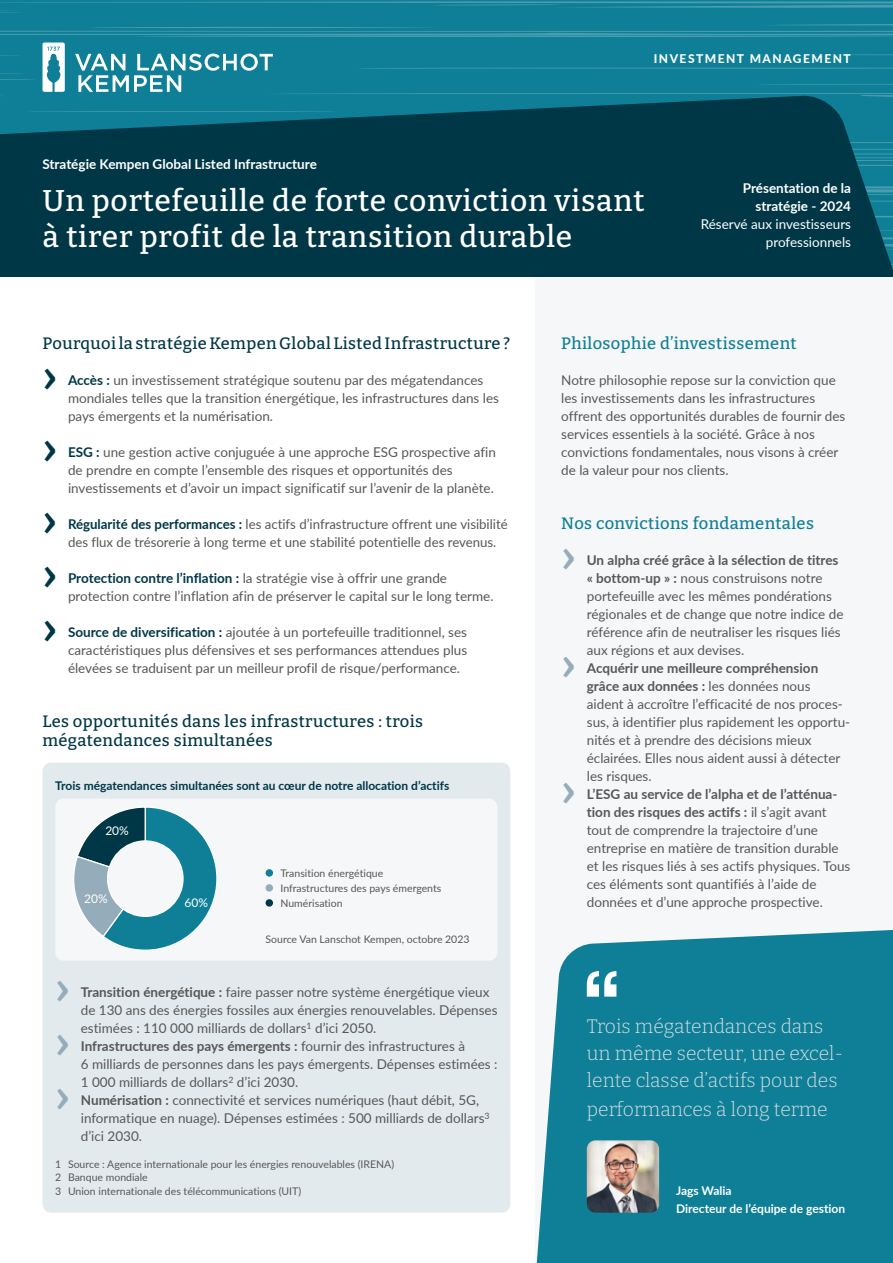
<style>
.page{position:relative;width:893px;height:1263px;background:#fff}
.page>*{position:absolute;margin:0;border:0;box-sizing:border-box;transform-origin:0 0}
.t1{font:600 48px "Bitter";color:#95acba}
.t2{font:600 48px "Bitter";color:#003747}
.t3{font:500 30px/36px "Bitter";letter-spacing:.025em;color:#fff}
.t4{font:300 19.5px/27px "Bitter";color:#dae0e3}
.t5{font:500 16.5px/19.5px "Bitter";letter-spacing:.025em;color:#003747}
.t6{font:500 16.5px "Bitter";letter-spacing:.025em;color:#0e7f97}
.t7{font:13.5px/18px "Lato";color:#575756}
.t8{font:700 13.5px/18px "Lato";color:#fff;text-align:right}
.t9{font:13.5px/18px "Lato";color:#fff;text-align:right}
.t10{font:700 12px "Lato";color:#003747}
.t11{font:700 12px/18px "Lato";color:#fff}
.t12{font:800 12px "Lato";letter-spacing:.125em;color:#fff}
.t13{font:12px "Lato";color:#fff}
.t14{font:10.5px/13.5px "Lato";color:#575756}
.s1{font-weight:700;color:#003747}
.s2{font-weight:700}
</style>
<div class="page">
<div style="left:536px;top:277px;width:357px;height:986px;background:#f6f7f8"></div>
<svg style="left:0;top:0;width:893px;height:95px;background:#128198"></svg>
<svg style="left:0;top:95px;width:893px;height:182px;background:#024051"></svg>
<div style="left:536px;top:930px;width:357px;height:333px;background:#0e7f97"></div>
<div style="left:43px;top:763px;width:467px;height:450px;background:#e3eaee;border-radius:9px"></div>
<div style="left:55px;top:799px;width:442px;height:162px;background:#f6f7f8;border-radius:9px"></div>
<svg style="left:75px;top:54px;width:198px;height:38px"></svg>
<svg style="left:43px;top:43px;width:22px;height:49px"></svg>
<svg style="left:587px;top:971px;width:29px;height:26px"></svg>
<img style="left:587px;top:1140px;width:72px;height:73px">
<div style="left:266px;top:869px;width:7px;height:8px;background:#0e7f97;border-radius:50%"></div>
<div style="left:266px;top:884px;width:7px;height:8px;background:#95acba;border-radius:50%"></div>
<div style="left:266px;top:899px;width:7px;height:8px;background:#003747;border-radius:50%"></div>
<svg style="left:74px;top:807px;width:143px;height:143px"></svg>
<div style="left:107px;top:840px;width:77px;height:77px;background:#f6f7f8;border:1px solid #fff;border-radius:50%"></div>
<p class="t12" style="left:654px;top:49px;width:199px">INVESTMENT MANAGEMENT</p>
<p class="t8" style="left:43px;top:154px;width:276px">Stratégie Kempen Global Listed Infrastructure</p>
<h2 class="t3" style="left:43px;top:180px;width:603px">Un portefeuille de forte conviction visant à tirer profit de la transition durable</h2>
<p class="t8" style="left:743px;top:178px;width:110px">Présentation de la stratégie - 2024</p>
<p class="t9" style="left:701px;top:214px;width:152px">Réservé aux investisseurs professionnels</p>
<p class="t5" style="left:42px;top:332px;width:469px">Pourquoi la stratégie Kempen Global Listed Infrastructure ?</p>
<h1 class="t2" style="left:42px;top:338px;width:17px">›</h1>
<p class="t7" style="left:68px;top:370px;width:433px"><span class="s1">Accès :</span> un investissement stratégique soutenu par des mégatendances mondiales telles que la transition énergétique, les infrastructures dans les pays émergents et la numérisation.</p>
<h1 class="t2" style="left:42px;top:410px;width:17px">›</h1>
<p class="t7" style="left:68px;top:442px;width:429px"><span class="s1">ESG :</span> une gestion active conjuguée à une approche ESG prospective afin de prendre en compte l’ensemble des risques et opportunités des investissements et d’avoir un impact significatif sur l’avenir de la planète.</p>
<h1 class="t2" style="left:42px;top:482px;width:16px">›</h1>
<p class="t7" style="left:68px;top:514px;width:441px"><span class="s1">Régularité des performances :</span> les actifs d’infrastructure offrent une visibilité des flux de trésorerie à long terme et une stabilité potentielle des revenus.</p>
<h1 class="t2" style="left:42px;top:536px;width:17px">›</h1>
<p class="t7" style="left:68px;top:568px;width:427px"><span class="s1">Protection contre l’inflation :</span> la stratégie vise à offrir une grande protection contre l’inflation afin de préserver le capital sur le long terme.</p>
<h1 class="t2" style="left:42px;top:590px;width:17px">›</h1>
<p class="t7" style="left:68px;top:622px;width:401px;text-align:justify"><span class="s1">Source de diversification :</span> ajoutée à un portefeuille traditionnel, ses caractéristiques plus défensives et ses performances attendues plus élevées se traduisent par un meilleur profil de risque/performance.</p>
<p class="t5" style="left:42px;top:710px;width:382px">Les opportunités dans les infrastructures : trois mégatendances simultanées</p>
<p class="t10" style="left:55px;top:777px;width:396px">Trois mégatendances simultanées sont au cœur de notre allocation d’actifs</p>
<p class="t13" style="left:105px;top:822px;width:25px">20%</p>
<p class="t13" style="left:84px;top:889px;width:25px">20%</p>
<p class="t13" style="left:185px;top:894px;width:25px">60%</p>
<p class="t14" style="left:280px;top:865px;width:162px;line-height:15px">Transition énergétique<br>Infrastructures des pays émergents<br>Numérisation</p>
<p class="t14" style="left:266px;top:932px;width:205px">Source Van Lanschot Kempen, octobre 2023</p>
<h1 class="t1" style="left:55px;top:950px;width:17px">›</h1>
<p class="t7" style="left:81px;top:982px;width:418px"><span class="s2">Transition énergétique :</span> faire passer notre système énergétique vieux de 130 ans des énergies fossiles aux énergies renouvelables. Dépenses estimées : 110 000 milliards de dollars<sup>1</sup> d’ici 2050.</p>
<h1 class="t1" style="left:55px;top:1004px;width:17px">›</h1>
<p class="t7" style="left:81px;top:1036px;width:418px"><span class="s2">Infrastructures des pays émergents :</span> fournir des infrastructures à<br>6 milliards de personnes dans les pays émergents. Dépenses estimées :<br>1 000 milliards de dollars<sup>2</sup> d’ici 2030.</p>
<h1 class="t1" style="left:55px;top:1058px;width:17px">›</h1>
<p class="t7" style="left:81px;top:1090px;width:410px"><span class="s2">Numérisation :</span> connectivité et services numériques (haut débit, 5G, informatique en nuage). Dépenses estimées : 500 milliards de dollars<sup>3 </sup>d’ici 2030.</p>
<p class="t14" style="left:55px;top:1157px;width:340px">1 Source : Agence internationale pour les énergies renouvelables (IRENA)<br>2 Banque mondiale<br>3 Union internationale des télécommunications (UIT)</p>
<p class="t6" style="left:561px;top:330px;width:237px">Philosophie d’investissement</p>
<p class="t7" style="left:561px;top:370px;width:286px">Notre philosophie repose sur la conviction que les investissements dans les infrastructures offrent des opportunités durables de fournir des services essentiels à la société. Grâce à nos convictions fondamentales, nous visons à créer de la valeur pour nos clients.</p>
<p class="t6" style="left:561px;top:510px;width:254px">Nos convictions fondamentales</p>
<h1 class="t1" style="left:561px;top:518px;width:17px">›</h1>
<p class="t7" style="left:587px;top:550px;width:258px"><span class="s2">Un alpha créé grâce à la sélection de titres « bottom-up » :</span> nous construisons notre portefeuille avec les mêmes pondérations régionales et de change que notre indice de référence afin de neutraliser les risques liés aux régions et aux devises.</p>
<h1 class="t1" style="left:561px;top:626px;width:17px">›</h1>
<p class="t7" style="left:587px;top:658px;width:265px"><span class="s2">Acquérir une meilleure compréhension grâce aux données :</span> les données nous aident à accroître l’efficacité de nos proces&shy;sus, à identifier plus rapidement les opportu&shy;nités et à prendre des décisions mieux éclairées. Elles nous aident aussi à détecter les risques.</p>
<h1 class="t1" style="left:561px;top:752px;width:17px">›</h1>
<p class="t7" style="left:587px;top:784px;width:265px"><span class="s2">L’ESG au service de l’alpha et de l’atténua&shy;tion des risques des actifs :</span> il s’agit avant tout de comprendre la trajectoire d’une entreprise en matière de transition durable et les risques liés à ses actifs physiques. Tous ces éléments sont quantifiés à l’aide de données et d’une approche prospective.</p>
<h3 class="t4" style="left:587px;top:1011px;width:258px">Trois mégatendances dans un même secteur, une excel&shy;lente classe d’actifs pour des</h3>
<h3 class="t4" style="left:587px;top:1095px;width:242px">performances à long terme</h3>
<p class="t11" style="left:676px;top:1181px;width:171px">Jags Walia<br>Directeur de l’équipe de gestion</p>
</div>
